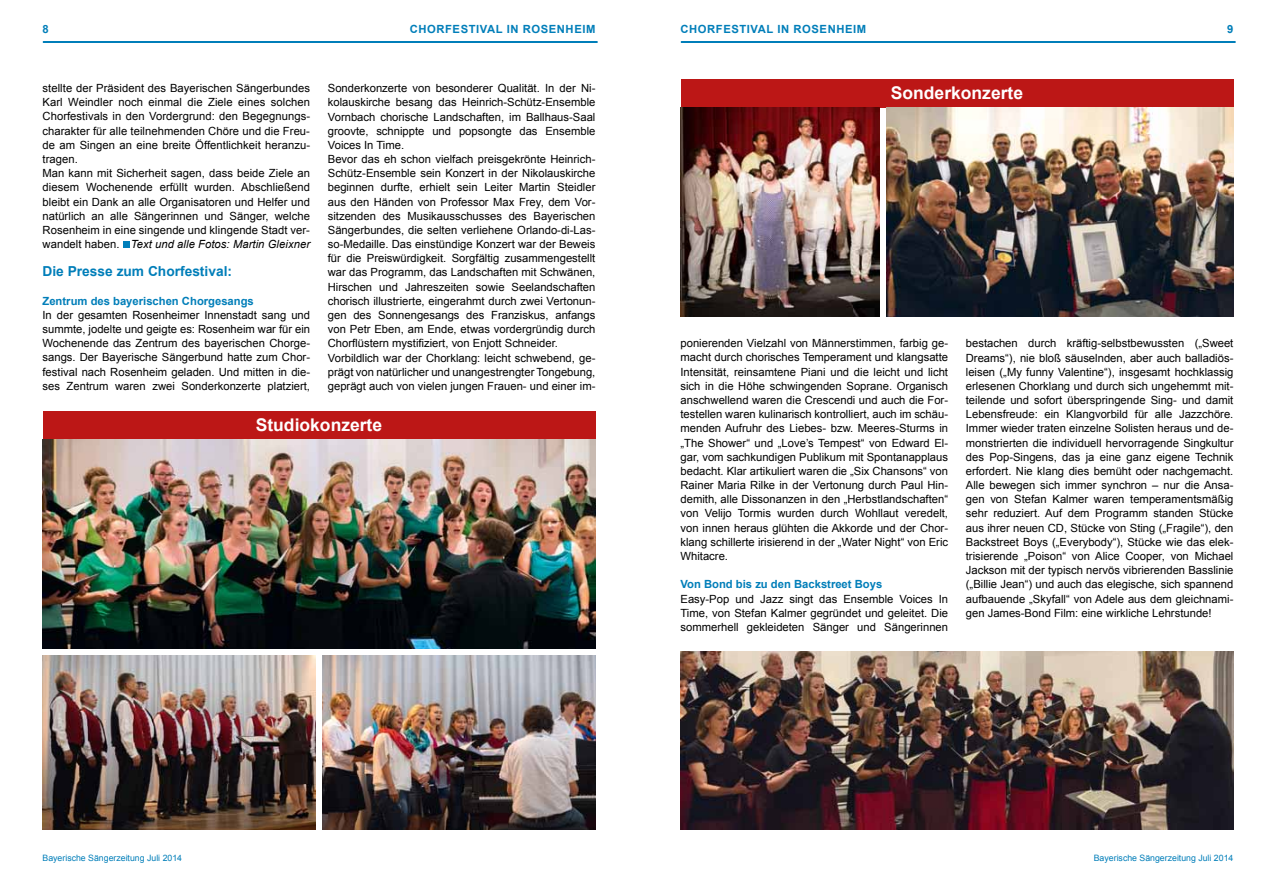
<style>
.page{position:relative;width:1276px;height:886px;background:#fff}
.page>*{position:absolute;margin:0;border:0;box-sizing:border-box;transform-origin:0 0}
.t1{font:700 17.5px "Arial";color:#fff}
.t2{font:700 13.75px "Arial";color:#007eb9}
.t3{font:11.25px/14.1px "Arial";color:#000;text-align:justify}
.t4{font:700 11.25px "Arial";color:#007eb9}
.t5{font:700 11.25px "Arial";letter-spacing:.05em;color:#007eb9}
.t6{font:8.75px "Arial";color:#007eb9}
.s1{font-style:italic}
</style>
<div class="page">
<hr style="left:44px;top:41px;width:553px;height:2px;background:#007eb9">
<hr style="left:682px;top:41px;width:552px;height:2px;background:#007eb9">
<svg style="left:123px;top:242px;width:6px;height:6px"></svg>
<div style="left:43px;top:411px;width:552px;height:28px;background:#bc1716"></div>
<img style="left:43px;top:439px;width:552px;height:209px">
<img style="left:322px;top:656px;width:273px;height:173px">
<img style="left:43px;top:656px;width:273px;height:173px">
<div style="left:680px;top:79px;width:553px;height:28px;background:#bc1716"></div>
<img style="left:680px;top:651px;width:553px;height:178px">
<img style="left:887px;top:107px;width:346px;height:209px">
<img style="left:680px;top:107px;width:199px;height:209px">
<p class="t4" style="left:43px;top:22px;width:8px">8</p>
<p class="t5" style="left:410px;top:22px;width:187px">CHORFESTIVAL IN ROSENHEIM</p>
<p class="t5" style="left:680px;top:22px;width:187px">CHORFESTIVAL IN ROSENHEIM</p>
<p class="t4" style="left:1227px;top:22px;width:8px">9</p>
<p class="t3" style="left:328px;top:81px;width:269px;text-align:left">Sonderkonzerte von besonderer Qualität. In der Ni&shy;kolauskirche besang das Heinrich-Schütz-Ensemble Vornbach chorische Landschaften, im Ballhaus-Saal groovte, schnippte und popsongte das Ensemble Voices In Time.<br>Bevor das eh schon vielfach preisgekrönte Heinrich-Schütz-Ensemble sein Konzert in der Nikolauskirche beginnen durfte, erhielt sein Leiter Martin Steidler aus den Händen von Professor Max Frey, dem Vor&shy;sitzenden des Musikausschusses des Bayerischen Sängerbundes, die selten verliehene Orlando-di-Las&shy;so-Medaille. Das einstündige Konzert war der Beweis für die Preiswürdigkeit. Sorgfältig zusammengestellt war das Programm, das Landschaften mit Schwänen, Hirschen und Jahreszeiten sowie Seelandschaften chorisch illustrierte, eingerahmt durch zwei Vertonun&shy;gen des Sonnengesangs des Franziskus, anfangs von Petr Eben, am Ende, etwas vordergründig durch Chorflüstern mystifiziert, von Enjott Schneider.<br>Vorbildlich war der Chorklang: leicht schwebend, ge&shy;prägt von natürlicher und unangestrengter Tongebung, geprägt auch von vielen jungen Frauen- und einer im-</p>
<h1 class="t1" style="left:256px;top:413px;width:128px">Studiokonzerte</h1>
<p class="t3" style="left:43px;top:81px;width:269px;text-align:left">stellte der Präsident des Bayerischen Sängerbundes Karl Weindler noch einmal die Ziele eines solchen Chorfestivals in den Vordergrund: den Begegnungs&shy;charakter für alle teilnehmenden Chöre und die Freu&shy;de am Singen an eine breite Öffentlichkeit heranzu&shy;tragen.<br>Man kann mit Sicherheit sagen, dass beide Ziele an diesem Wochenende erfüllt wurden. Abschließend bleibt ein Dank an alle Organisatoren und Helfer und natürlich an alle Sängerinnen und Sänger, welche Rosenheim in eine singende und klingende Stadt ver&shy;wandelt haben. <span class="s1">Text und alle Fotos: Martin Gleixner</span></p>
<p class="t2" style="left:43px;top:262px;width:191px">Die Presse zum Chorfestival:</p>
<p class="t4" style="left:43px;top:293px;width:213px">Zentrum des bayerischen Chorgesangs</p>
<p class="t3" style="left:43px;top:308px;width:269px">In der gesamten Rosenheimer Innenstadt sang und summte, jodelte und geigte es: Rosenheim war für ein Wochenende das Zentrum des bayerischen Chorge&shy;sangs. Der Bayerische Sängerbund hatte zum Chor&shy;festival nach Rosenheim geladen. Und mitten in die&shy;ses Zentrum waren zwei Sonderkonzerte platziert,</p>
<h1 class="t1" style="left:891px;top:81px;width:134px">Sonderkonzerte</h1>
<p class="t3" style="left:680px;top:336px;width:269px">ponierenden Vielzahl von Männerstimmen, farbig ge&shy;macht durch chorisches Temperament und klangsatte Intensität, reinsamtene Piani und die leicht und licht sich in die Höhe schwingenden Soprane. Organisch anschwellend waren die Crescendi und auch die For&shy;testellen waren kulinarisch kontrolliert, auch im schäu&shy;menden Aufruhr des Liebes- bzw. Meeres-Sturms in „The Shower“ und „Love’s Tempest“ von Edward El&shy;gar, vom sachkundigen Publikum mit Spontanapplaus bedacht. Klar artikuliert waren die „Six Chansons“ von Rainer Maria Rilke in der Vertonung durch Paul Hin&shy;demith, alle Dissonanzen in den „Herbstlandschaften“ von Velijo Tormis wurden durch Wohllaut veredelt, von innen heraus glühten die Akkorde und der Chor&shy;klang schillerte irisierend in der „Water Night“ von Eric Whitacre.</p>
<p class="t4" style="left:680px;top:577px;width:203px">Von Bond bis zu den Backstreet Boys</p>
<p class="t3" style="left:680px;top:592px;width:269px">Easy-Pop und Jazz singt das Ensemble Voices In Time, von Stefan Kalmer gegründet und geleitet. Die sommerhell gekleideten Sänger und Sängerinnen</p>
<p class="t3" style="left:966px;top:336px;width:269px">bestachen durch kräftig-selbstbewussten („Sweet Dreams“), nie bloß säuselnden, aber auch balladiös&shy;leisen („My funny Valentine“), insgesamt hochklassig erlesenen Chorklang und durch sich ungehemmt mit&shy;teilende und sofort überspringende Sing- und damit Lebensfreude: ein Klangvorbild für alle Jazzchöre.<br>Immer wieder traten einzelne Solisten heraus und de&shy;monstrierten die individuell hervorragende Singkultur des Pop-Singens, das ja eine ganz eigene Technik erfordert. Nie klang dies bemüht oder nachgemacht.<br>Alle bewegen sich immer synchron – nur die Ansa&shy;gen von Stefan Kalmer waren temperamentsmäßig sehr reduziert. Auf dem Programm standen Stücke aus ihrer neuen CD, Stücke von Sting („Fragile“), den Backstreet Boys („Everybody“), Stücke wie das elek&shy;trisierende „Poison“ von Alice Cooper, von Michael Jackson mit der typisch nervös vibrierenden Basslinie („Billie Jean“) und auch das elegische, sich spannend aufbauende „Skyfall“ von Adele aus dem gleichnami&shy;gen James-Bond Film: eine wirkliche Lehrstunde!</p>
<p class="t6" style="left:43px;top:852px;width:141px">Bayerische Sängerzeitung Juli 2014</p>
<p class="t6" style="left:1093px;top:852px;width:141px">Bayerische Sängerzeitung Juli 2014</p>
</div>
